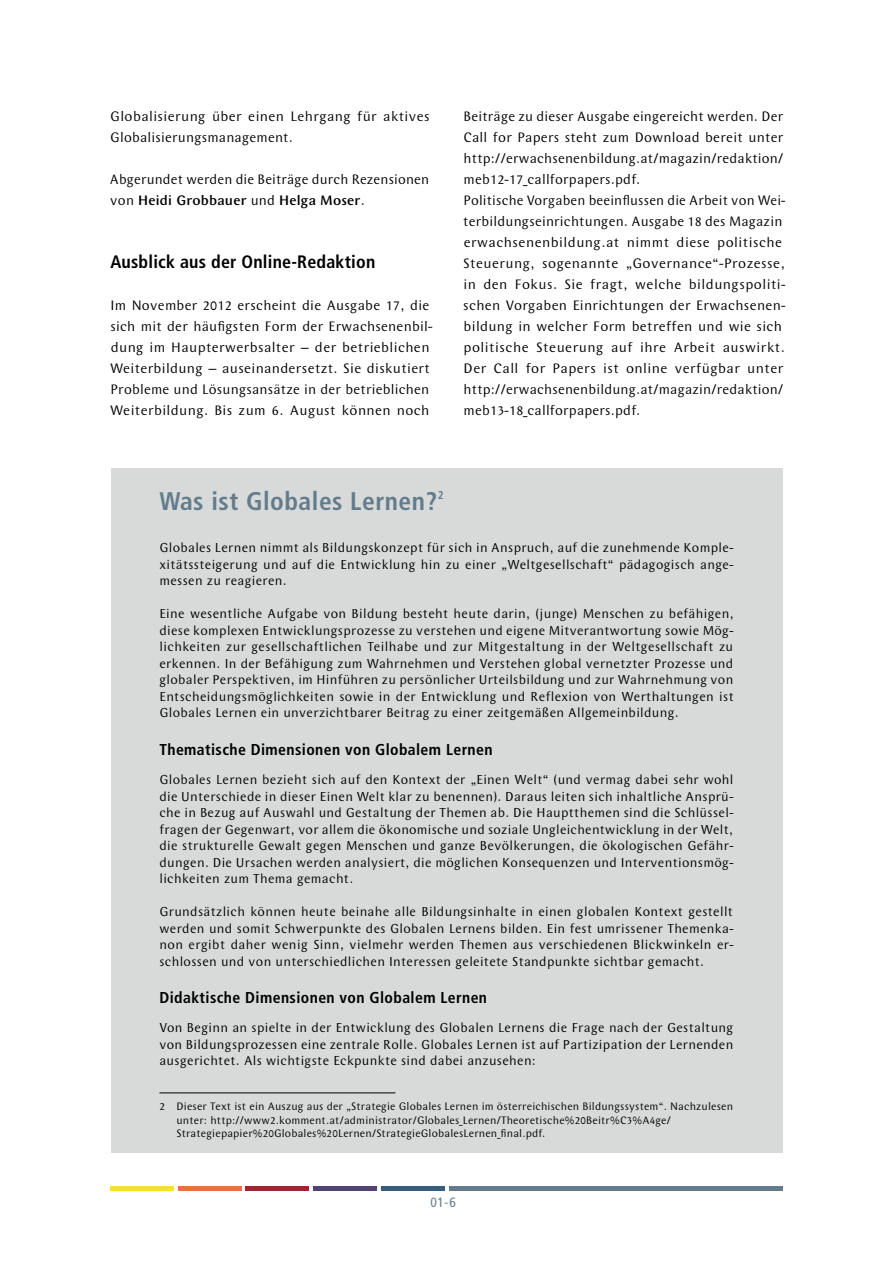
<style>
.page{position:relative;width:893px;height:1263px;background:#fff}
.page>*{position:absolute;margin:0;border:0;box-sizing:border-box;transform-origin:0 0}
.t1{font:700 condensed 25.5px "Frutiger LT Std";letter-spacing:.02em;color:#627c8c}
.t2{font:700 condensed 18px "Frutiger LT Std";letter-spacing:.01em;color:#000}
.t3{font:700 condensed 15.75px "Frutiger LT Std";letter-spacing:.025em;color:#000}
.t4{font:14.25px/21px "Wunderlich";letter-spacing:.02em;color:#000}
.t5{font:13.5px/16.5px "Wunderlich";letter-spacing:.025em;color:#000;text-align:justify}
.t6{font:condensed 13.5px "Frutiger LT Std";color:#627c8c}
.t7{font:11.25px/13.5px "Wunderlich";letter-spacing:.015em;color:#000}
.t8{font:700 condensed 11.25px "Frutiger LT Std";color:#627c8c}
.s1{font-weight:500}
</style>
<div class="page">
<div style="left:111px;top:1186px;width:63px;height:5px;background:#f6e329"></div>
<div style="left:178px;top:1186px;width:64px;height:5px;background:#eb6f46"></div>
<div style="left:246px;top:1186px;width:63px;height:5px;background:#9b2731"></div>
<div style="left:313px;top:1186px;width:64px;height:5px;background:#524472"></div>
<div style="left:381px;top:1186px;width:63px;height:5px;background:#365d7b"></div>
<div style="left:449px;top:1186px;width:333px;height:5px;background:#627c8c"></div>
<div style="left:111px;top:468px;width:671px;height:684px;background:#d8dada"></div>
<hr style="left:159px;top:1092px;width:236px;height:1px;background:#000">
<p class="t4" style="left:110px;top:106px;width:321px">Globalisierung über einen Lehrgang für aktives<br>Globalisierungsmanagement.</p>
<p class="t4" style="left:110px;top:169px;width:321px">Abgerundet werden die Beiträge durch Rezensionen von <span class="s1">Heidi Grobbauer</span> und <span class="s1">Helga Moser</span>.</p>
<h2 class="t2" style="left:110px;top:251px;width:266px">Ausblick aus der Online-Redaktion</h2>
<p class="t4" style="left:110px;top:295px;width:324px">Im November 2012 erscheint die Ausgabe 17, die sich mit der häufigsten Form der Erwachsenenbil&shy;dung im Haupterwerbsalter – der betrieblichen Weiterbildung – auseinandersetzt. Sie diskutiert Probleme und Lösungsansätze in der betrieblichen Weiterbildung. Bis zum 6. August können noch</p>
<p class="t4" style="left:463px;top:106px;width:324px">Beiträge zu dieser Ausgabe eingereicht werden. Der Call for Papers steht zum Download bereit unter http://erwachsenenbildung.at/magazin/redaktion/ meb12-17_callforpapers.pdf.<br>Politische Vorgaben beeinflussen die Arbeit von Wei&shy;terbildungseinrichtungen. Ausgabe 18 des Magazin erwachsenenbildung.at nimmt diese politische Steuerung, sogenannte „Governance“-Prozesse, in den Fokus. Sie fragt, welche bildungspoliti&shy;schen Vorgaben Einrichtungen der Erwachsenen&shy;bildung in welcher Form betreffen und wie sich politische Steuerung auf ihre Arbeit auswirkt.<br>Der Call for Papers ist online verfügbar unter http://erwachsenenbildung.at/magazin/redaktion/ meb13-18_callforpapers.pdf.</p>
<h1 class="t1" style="left:159px;top:486px;width:279px">Was ist Globales Lernen?</h1>
<p class="t8" style="left:438px;top:489px;width:7px">2</p>
<p class="t5" style="left:159px;top:540px;width:576px">Globales Lernen nimmt als Bildungskonzept für sich in Anspruch, auf die zunehmende Komple&shy;xitätssteigerung und auf die Entwicklung hin zu einer „Weltgesellschaft“ pädagogisch ange&shy;messen zu reagieren.</p>
<p class="t5" style="left:159px;top:606px;width:576px">Eine wesentliche Aufgabe von Bildung besteht heute darin, (junge) Menschen zu befähigen, diese komplexen Entwicklungsprozesse zu verstehen und eigene Mitverantwortung sowie Mög&shy;lichkeiten zur gesellschaftlichen Teilhabe und zur Mitgestaltung in der Weltgesellschaft zu erkennen. In der Befähigung zum Wahrnehmen und Verstehen global vernetzter Prozesse und globaler Perspektiven, im Hinführen zu persönlicher Urteilsbildung und zur Wahrnehmung von Entscheidungsmöglichkeiten sowie in der Entwicklung und Reflexion von Werthaltungen ist Globales Lernen ein unverzichtbarer Beitrag zu einer zeitgemäßen Allgemeinbildung.</p>
<p class="t3" style="left:159px;top:740px;width:335px">Thematische Dimensionen von Globalem Lernen</p>
<p class="t5" style="left:159px;top:771px;width:576px">Globales Lernen bezieht sich auf den Kontext der „Einen Welt“ (und vermag dabei sehr wohl die Unterschiede in dieser Einen Welt klar zu benennen). Daraus leiten sich inhaltliche Ansprü&shy;che in Bezug auf Auswahl und Gestaltung der Themen ab. Die Hauptthemen sind die Schlüssel&shy;fragen der Gegenwart, vor allem die ökonomische und soziale Ungleichentwicklung in der Welt, die strukturelle Gewalt gegen Menschen und ganze Bevölkerungen, die ökologischen Gefähr&shy;dungen. Die Ursachen werden analysiert, die möglichen Konsequenzen und Interventionsmög&shy;lichkeiten zum Thema gemacht.</p>
<p class="t5" style="left:159px;top:903px;width:576px">Grundsätzlich können heute beinahe alle Bildungsinhalte in einen globalen Kontext gestellt werden und somit Schwerpunkte des Globalen Lernens bilden. Ein fest umrissener Themenka&shy;non ergibt daher wenig Sinn, vielmehr werden Themen aus verschiedenen Blickwinkeln er&shy;schlossen und von unterschiedlichen Interessen geleitete Standpunkte sichtbar gemacht.</p>
<p class="t3" style="left:159px;top:988px;width:329px">Didaktische Dimensionen von Globalem Lernen</p>
<p class="t5" style="left:159px;top:1020px;width:575px">Von Beginn an spielte in der Entwicklung des Globalen Lernens die Frage nach der Gestaltung von Bildungsprozessen eine zentrale Rolle. Globales Lernen ist auf Partizipation der Lernenden ausgerichtet. Als wichtigste Eckpunkte sind dabei anzusehen:</p>
<p class="t7" style="left:176px;top:1100px;width:558px;text-indent:-17px">2 Dieser Text ist ein Auszug aus der „Strategie Globales Lernen im österreichischen Bildungssystem“. Nachzulesen unter: http://www2.komment.at/administrator/Globales_Lernen/Theoretische%20Beitr%C3%A4ge/<br>Strategiepapier%20Globales%20Lernen/StrategieGlobalesLernen_final.pdf.</p>
<p class="t6" style="left:430px;top:1195px;width:27px">01-6</p>
</div>
